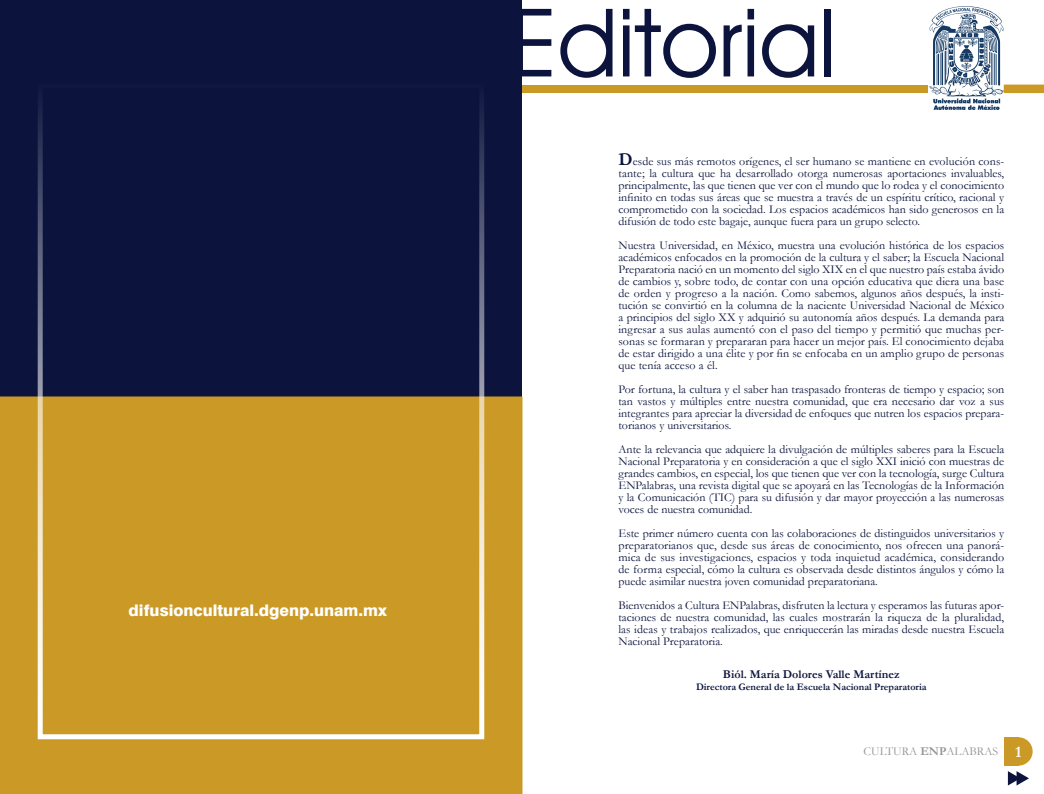
<style>
.page{position:relative;width:1044px;height:794px;background:#fff}
.page>*{position:absolute;margin:0;border:0;box-sizing:border-box;transform-origin:0 0}
.Editorial{font:95px "Avant Garde IT Cby BT";color:#0c143d}
.t1{font:800 16px "Swiss 721 BT";color:#fff}
.t2{font:12px/12px "Garamond";color:#0c143d;text-align:justify}
.t3{font:700 12px "Garamond";color:#0c143d}
.t4{font:12px "Garamond";color:#939598}
.t5{font:700 10px "Garamond";color:#0c143d}
.s1{font-weight:700;font-size:18px}
.s2{font-weight:700}
.s3{font-weight:700;font-size:16px;color:#fff}
</style>
<div class="page">
<div style="left:1003px;top:737px;width:15px;height:28px;background:#cb9a26"></div>
<div style="left:1003px;top:737px;width:29px;height:28px;background:#cb9a26;border-radius:50%"></div>
<svg style="left:1007px;top:771px;width:21px;height:14px"></svg>
<div style="left:0;top:0;width:522px;height:397px;background:#0c143d"></div>
<div style="left:0;top:396px;width:522px;height:398px;background:#cb9a26"></div>
<div style="left:522px;top:85px;width:405px;height:8px;background:#cb9a26"></div>
<svg style="left:928px;top:6px;width:75px;height:104px"></svg>
<div style="left:1003px;top:85px;width:40px;height:8px;background:#cb9a26"></div>
<div style="left:38px;top:83px;width:446px;height:656px;border:5px solid #fff"></div>
<p class="t1" style="left:129px;top:600px;width:259px">difusioncultural.dgenp.unam.mx</p>
<p class="Editorial" style="left:510px;top:-15px;width:328px">Editorial</p>
<p class="t2" style="left:618px;top:155px;width:387px"><span class="s1">D</span>esde sus más remotos orígenes, el ser humano se mantiene en evolución cons&shy;tante; la cultura que ha desarrollado otorga numerosas aportaciones invaluables, principalmente, las que tienen que ver con el mundo que lo rodea y el conocimiento infinito en todas sus áreas que se muestra a través de un espíritu crítico, racional y comprometido con la sociedad. Los espacios académicos han sido generosos en la difusión de todo este bagaje, aunque fuera para un grupo selecto.</p>
<p class="t2" style="left:618px;top:239px;width:387px">Nuestra Universidad, en México, muestra una evolución histórica de los espacios académicos enfocados en la promoción de la cultura y el saber; la Escuela Nacional Preparatoria nació en un momento del siglo XIX en el que nuestro país estaba ávido de cambios y, sobre todo, de contar con una opción educativa que diera una base de orden y progreso a la nación. Como sabemos, algunos años después, la insti&shy;tución se convirtió en la columna de la naciente Universidad Nacional de México a principios del siglo XX y adquirió su autonomía años después. La demanda para ingresar a sus aulas aumentó con el paso del tiempo y permitió que muchas per&shy;sonas se formaran y prepararan para hacer un mejor país. El conocimiento dejaba de estar dirigido a una élite y por fin se enfocaba en un amplio grupo de personas que tenía acceso a él.</p>
<p class="t2" style="left:618px;top:383px;width:387px">Por fortuna, la cultura y el saber han traspasado fronteras de tiempo y espacio; son tan vastos y múltiples entre nuestra comunidad, que era necesario dar voz a sus integrantes para apreciar la diversidad de enfoques que nutren los espacios prepara&shy;torianos y universitarios.</p>
<p class="t2" style="left:618px;top:443px;width:387px">Ante la relevancia que adquiere la divulgación de múltiples saberes para la Escuela Nacional Preparatoria y en consideración a que el siglo XXI inició con muestras de grandes cambios, en especial, los que tienen que ver con la tecnología, surge Cultura ENPalabras, una revista digital que se apoyará en las Tecnologías de la Información y la Comunicación (TIC) para su difusión y dar mayor proyección a las numerosas voces de nuestra comunidad.</p>
<p class="t2" style="left:618px;top:527px;width:387px">Este primer número cuenta con las colaboraciones de distinguidos universitarios y preparatorianos que, desde sus áreas de conocimiento, nos ofrecen una panorá&shy;mica de sus investigaciones, espacios y toda inquietud académica, considerando de forma especial, cómo la cultura es observada desde distintos ángulos y cómo la puede asimilar nuestra joven comunidad preparatoriana.</p>
<p class="t2" style="left:618px;top:599px;width:387px">Bienvenidos a Cultura ENPalabras, disfruten la lectura y esperamos las futuras apor&shy;taciones de nuestra comunidad, las cuales mostrarán la riqueza de la pluralidad, las ideas y trabajos realizados, que enriquecerán las miradas desde nuestra Escuela Nacional Preparatoria.</p>
<p class="t3" style="left:722px;top:666px;width:178px">Biól. María Dolores Valle Martínez</p>
<p class="t5" style="left:695px;top:680px;width:232px">Directora General de la Escuela Nacional Preparatoria</p>
<p class="t4" style="left:863px;top:743px;width:159px">CULTURA <span class="s2">ENP</span>ALABRAS <span class="s3">1</span></p>
</div>
